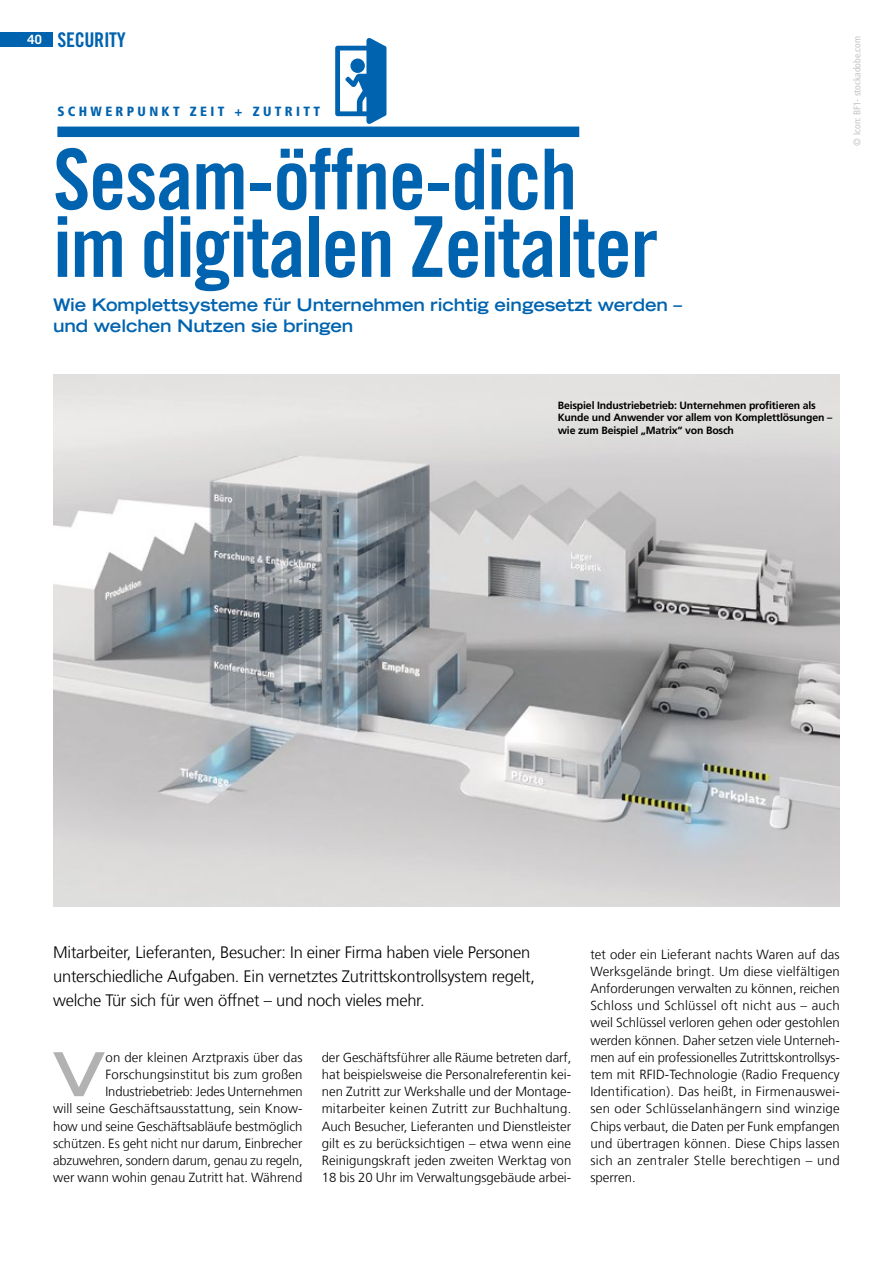
<style>
.page{position:relative;width:893px;height:1263px;background:#fff}
.page>*{position:absolute;margin:0;border:0;box-sizing:border-box;transform-origin:0 0}
.t1{font:84px/67.5px "Trade Gothic LT Com Bd Cn 20";letter-spacing:-.015em;color:#0063af}
.t2{font:700 expanded 60.45px "Trade Gothic LT Std";color:#b3b2b2}
.t3{font:20.25px "Trade Gothic LT Std Bd Cn 20";letter-spacing:-.015em;color:#0063af}
.t4{font:700 expanded 17.25px/21px "Trade Gothic LT Std";letter-spacing:-.005em;color:#0063af}
.t5{font:300 16.5px/24px "Frutiger LT Com";letter-spacing:-.015em;color:#000}
.t6{font:900 condensed 13.35px "Frutiger LT Com";letter-spacing:.25em;color:#0063af}
.t7{font:300 13.2px/17.2px "Frutiger LT Com";color:#000;text-align:justify}
.t8{font:700 10.5px/12.8px "Frutiger LT Com";letter-spacing:-.015em;color:#000}
.t9{font:condensed 9.75px "Frutiger LT Com";color:#c7c5c5}
.s1{font-family:"Trade Gothic LT Com";font-weight:700;font-size:12.75px;color:#fff}
</style>
<div class="page">
<div style="left:57px;top:127px;width:522px;height:10px;background:#0063af"></div>
<img style="left:53px;top:374px;width:787px;height:532px">
<svg style="left:335px;top:38px;width:51px;height:86px"></svg>
<div style="left:0;top:32px;width:53px;height:15px;background:#0063af"></div>
<h3 class="t3" style="left:28px;top:27px;width:100px"><span class="s1">40</span> SECURITY</h3>
<p class="t6" style="left:57px;top:104px;width:264px">SCHWERPUNKT ZEIT + ZUTRITT</p>
<h1 class="t1" style="left:53px;top:145px;width:607px">Sesam-öffne-dich im digitalen Zeitalter</h1>
<h3 class="t4" style="left:53px;top:293px;width:630px">Wie Komplettsysteme für Unternehmen richtig eingesetzt werden – und welchen Nutzen sie bringen</h3>
<p class="t9" style="left:851px;top:146px;width:111px;rotate:-90deg">© Icon: BF1- stockadobe.com</p>
<p class="t8" style="left:558px;top:399px;width:276px">Beispiel Industriebetrieb: Unternehmen profitieren als<br>Kunde und Anwender vor allem von Komplettlösungen – wie zum Beispiel „Matrix“ von Bosch</p>
<p class="t5" style="left:53px;top:940px;width:483px">Mitarbeiter, Lieferanten, Besucher: In einer Firma haben viele Personen unterschiedliche Aufgaben. Ein vernetztes Zutrittskontrollsystem regelt, welche Tür sich für wen öffnet – und noch vieles mehr.</p>
<p class="t7" style="left:53px;top:1049px;width:251px;text-align:right">on der kleinen Arztpraxis über das Forschungsinstitut bis zum großen Industriebetrieb: Jedes Unternehmen<br>will seine Geschäftsausstattung, sein Know&shy;how und seine Geschäftsabläufe bestmöglich schützen. Es geht nicht nur darum, Einbrecher abzuwehren, sondern darum, genau zu regeln, wer wann wohin genau Zutritt hat. Während</p>
<p class="t7" style="left:322px;top:1049px;width:251px">der Geschäftsführer alle Räume betreten darf, hat beispielsweise die Personalreferentin kei&shy;nen Zutritt zur Werkshalle und der Montage&shy;mitarbeiter keinen Zutritt zur Buchhaltung.<br>Auch Besucher, Lieferanten und Dienstleister gilt es zu berücksichtigen – etwa wenn eine Reinigungskraft jeden zweiten Werktag von 18 bis 20 Uhr im Verwaltungsgebäude arbei-</p>
<h2 class="t2" style="left:52px;top:1035px;width:55px">V</h2>
<p class="t7" style="left:590px;top:945px;width:251px">tet oder ein Lieferant nachts Waren auf das Werksgelände bringt. Um diese vielfältigen Anforderungen verwalten zu können, reichen Schloss und Schlüssel oft nicht aus – auch weil Schlüssel verloren gehen oder gestohlen werden können. Daher setzen viele Unterneh&shy;men auf ein professionelles Zutrittskontrollsys&shy;tem mit RFID-Technologie (Radio Frequency Identification). Das heißt, in Firmenauswei&shy;sen oder Schlüsselanhängern sind winzige Chips verbaut, die Daten per Funk empfangen und übertragen können. Diese Chips lassen sich an zentraler Stelle berechtigen – und sperren.</p>
</div>
